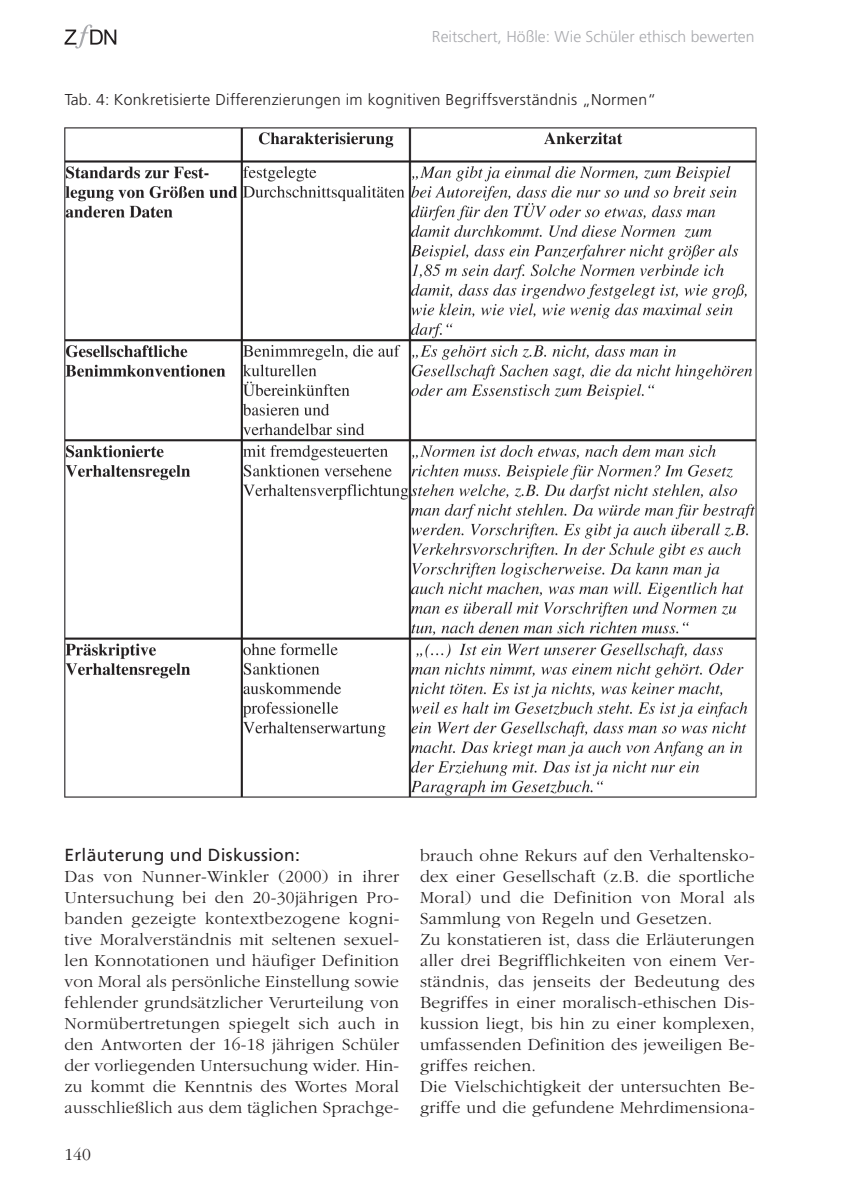
<style>
.page{position:relative;width:844px;height:1191px;background:#fff}
.page>*{position:absolute;margin:0;border:0;box-sizing:border-box;transform-origin:0 0}
.t1{font:300 17.5px/21px "Garamond";letter-spacing:.015em;color:#231f20;text-align:justify}
.t2{font:17.5px "Frutiger LT";letter-spacing:.015em;color:#231f20}
.t3{font:300 15.75px "Frutiger LT";letter-spacing:.02em;color:#231f20}
.t4{font:300 15.75px "Frutiger LT";color:#a8a9ad}
</style>
<div class="page">
<svg style="left:64px;top:24px;width:52px;height:25px"></svg>
<img style="left:64px;top:128px;width:692px;height:670px">
<p class="t4" style="left:432px;top:27px;width:324px">Reitschert, Hößle: Wie Schüler ethisch bewerten</p>
<p class="t3" style="left:65px;top:90px;width:592px">Tab. 4: Konkretisierte Differenzierungen im kognitiven Begriffsverständnis „Normen“</p>
<p class="t2" style="left:64px;top:845px;width:237px">Erläuterung und Diskussion:</p>
<p class="t1" style="left:64px;top:866px;width:336px">Das von Nunner-Winkler (2000) in ihrer Untersuchung bei den 20-30jährigen Pro&shy;banden gezeigte kontextbezogene kogni&shy;tive Moralverständnis mit seltenen sexuel&shy;len Konnotationen und häufiger Definition von Moral als persönliche Einstellung sowie fehlender grundsätzlicher Verurteilung von Normübertretungen spiegelt sich auch in den Antworten der 16-18 jährigen Schüler der vorliegenden Untersuchung wider. Hin&shy;zu kommt die Kenntnis des Wortes Moral ausschließlich aus dem täglichen Sprachge-</p>
<p class="t1" style="left:64px;top:1143px;width:28px">140</p>
<p class="t1" style="left:420px;top:845px;width:336px;text-align:left">brauch ohne Rekurs auf den Verhaltensko&shy;dex einer Gesellschaft (z.B. die sportliche Moral) und die Definition von Moral als Sammlung von Regeln und Gesetzen.<br>Zu konstatieren ist, dass die Erläuterungen aller drei Begrifflichkeiten von einem Ver&shy;ständnis, das jenseits der Bedeutung des Begriffes in einer moralisch-ethischen Dis&shy;kussion liegt, bis hin zu einer komplexen, umfassenden Definition des jeweiligen Be&shy;griffes reichen.<br>Die Vielschichtigkeit der untersuchten Be&shy;griffe und die gefundene Mehrdimensiona-</p>
</div>
